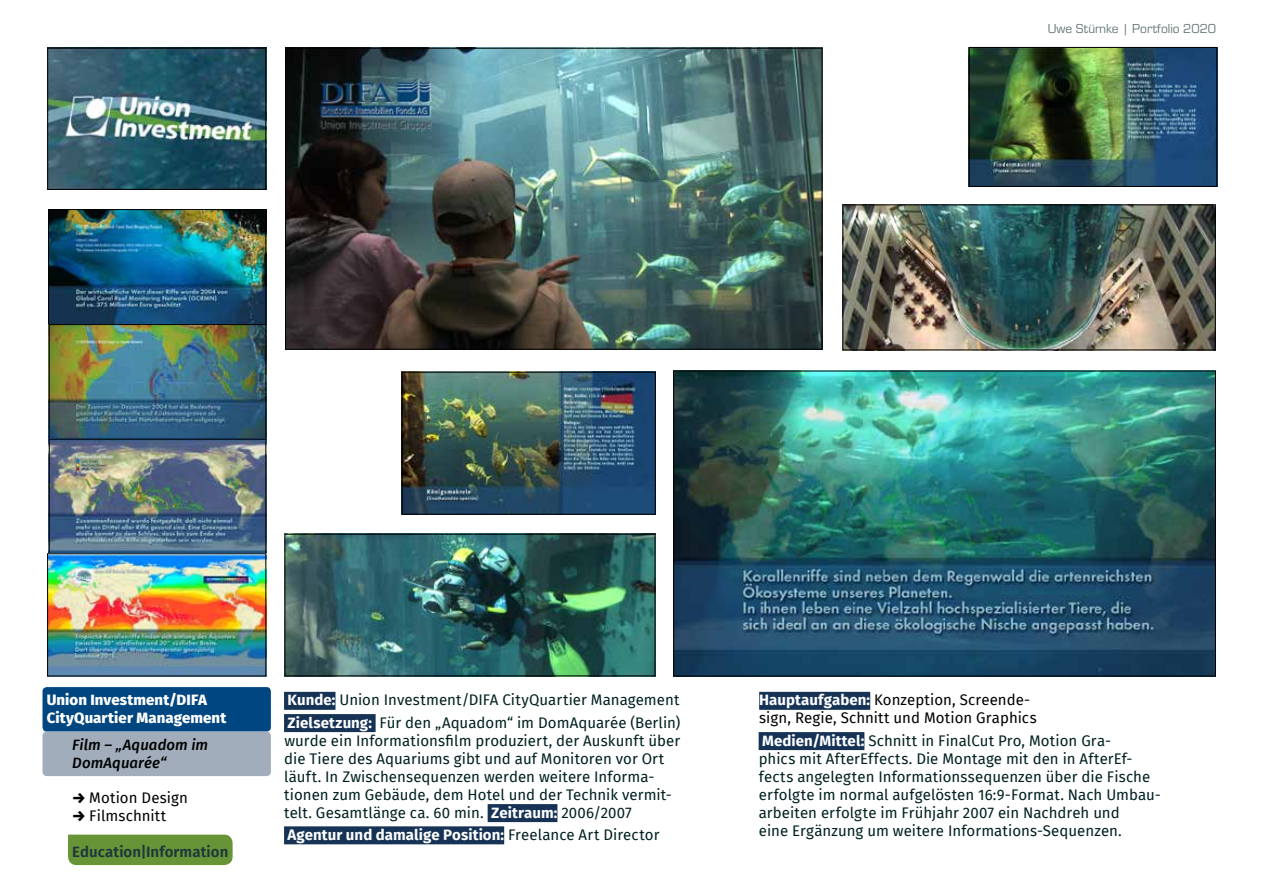
<style>
.page{position:relative;width:1263px;height:893px;background:#fff}
.page>*{position:absolute;margin:0;border:0;box-sizing:border-box;transform-origin:0 0}
.t1{font:15px/18px "Fira Sans";letter-spacing:.005em;color:#002020}
.t2{font:15px/18px "Fira Sans";letter-spacing:.005em;color:#000}
.t3{font:700 15px "Fira Sans";letter-spacing:.005em;color:#fff}
.t4{font:800 15px/18px "Fira Sans";letter-spacing:.005em;color:#fff}
.t5{font:italic 500 15px/18px "Fira Sans";letter-spacing:.005em;color:#000}
.t6{font:600 15px "Fira Sans";letter-spacing:.005em;color:#1f363d}
.t7{font:13.5px "Eurostile";color:#667979}
.s1{font-weight:900}
.s2{font-weight:700;color:#fff}
.s3{font-weight:400;color:#002020}
</style>
<div class="page">
<div style="left:284px;top:692px;width:51px;height:18px;background:#163356"></div>
<div style="left:284px;top:714px;width:92px;height:18px;background:#163356"></div>
<div style="left:488px;top:804px;width:69px;height:18px;background:#163356"></div>
<div style="left:284px;top:826px;width:220px;height:18px;background:#163356"></div>
<div style="left:759px;top:692px;width:111px;height:18px;background:#163356"></div>
<div style="left:759px;top:732px;width:105px;height:18px;background:#163356"></div>
<div style="left:43px;top:687px;width:228px;height:45px;background:#004680;border-radius:4px"></div>
<div style="left:43px;top:732px;width:228px;height:44px;background:#a2adbb;border-radius:4px"></div>
<div style="left:68px;top:835px;width:165px;height:30px;background:#679436"></div>
<img style="left:844px;top:206px;width:370px;height:142px">
<div style="left:842px;top:204px;width:374px;height:146px;border:1px solid #000"></div>
<img style="left:287px;top:536px;width:366px;height:138px">
<div style="left:285px;top:534px;width:370px;height:142px;border:1px solid #000"></div>
<img style="left:49px;top:50px;width:215px;height:138px">
<div style="left:47px;top:48px;width:219px;height:142px;border:1px solid #000"></div>
<img style="left:675px;top:373px;width:539px;height:301px">
<div style="left:673px;top:371px;width:543px;height:305px;border:1px solid #000"></div>
<img style="left:287px;top:50px;width:533px;height:298px">
<div style="left:285px;top:48px;width:537px;height:302px;border:1px solid #000"></div>
<img style="left:971px;top:49px;width:244px;height:136px">
<div style="left:969px;top:47px;width:248px;height:140px;border:1px solid #000"></div>
<img style="left:50px;top:211px;width:214px;height:113px">
<div style="left:48px;top:209px;width:218px;height:123px;border:1px solid #000"></div>
<img style="left:51px;top:326px;width:213px;height:113px">
<div style="left:49px;top:324px;width:217px;height:122px;border:1px solid #000"></div>
<img style="left:51px;top:441px;width:213px;height:112px">
<div style="left:49px;top:439px;width:217px;height:122px;border:1px solid #000"></div>
<img style="left:49px;top:555px;width:215px;height:119px">
<img style="left:404px;top:374px;width:250px;height:139px">
<div style="left:402px;top:372px;width:254px;height:143px;border:1px solid #000"></div>
<p class="t7" style="left:1048px;top:19px;width:170px">Uwe Stümke | Portfolio 2020</p>
<p class="t4" style="left:47px;top:690px;width:181px">Union Investment/DIFA<br>CityQuartier Management</p>
<p class="t5" style="left:72px;top:735px;width:137px">Film – „Aquadom im<br>DomAquarée“</p>
<p class="t2" style="left:72px;top:788px;width:117px"><span class="s1">→</span> Motion Design</p>
<p class="t2" style="left:72px;top:806px;width:96px"><span class="s1">→</span> Filmschnitt</p>
<p class="t6" style="left:72px;top:839px;width:158px">Education|Information</p>
<p class="t1" style="left:288px;top:689px;width:394px;line-height:22.2px"><span class="s2">Kunde:</span> Union Investment/DIFA CityQuartier Management<br><span class="s2">Zielsetzung:</span> Für den „Aquadom“ im DomAquarée (Berlin)</p>
<p class="t1" style="left:284px;top:731px;width:398px">wurde ein Informationsfilm produziert, der Auskunft über die Tiere des Aquariums gibt und auf Monitoren vor Ort läuft. In Zwischensequenzen werden weitere Informa&shy;tionen zum Gebäude, dem Hotel und der Technik vermit&shy;telt. Gesamtlänge ca. 60 min. <span class="s2">Zeitraum:</span> 2006/2007</p>
<p class="t3" style="left:288px;top:822px;width:373px">Agentur und damalige Position: <span class="s3">Freelance Art Director</span></p>
<p class="t2" style="left:759px;top:691px;width:279px"><span class="s2">Hauptaufgaben:</span> Konzeption, Screende&shy;sign, Regie, Schnitt und Motion Graphics</p>
<p class="t1" style="left:759px;top:731px;width:404px"><span class="s2">Medien/Mittel:</span> Schnitt in FinalCut Pro, Motion Gra-<br>phics mit AfterEffects. Die Montage mit den in AfterEf&shy;fects angelegten Informationssequenzen über die Fische erfolgte im normal aufgelösten 16:9-Format. Nach Umbau&shy;arbeiten erfolgte im Frühjahr 2007 ein Nachdreh und<br>eine Ergänzung um weitere Informations-Sequenzen.</p>
</div>
